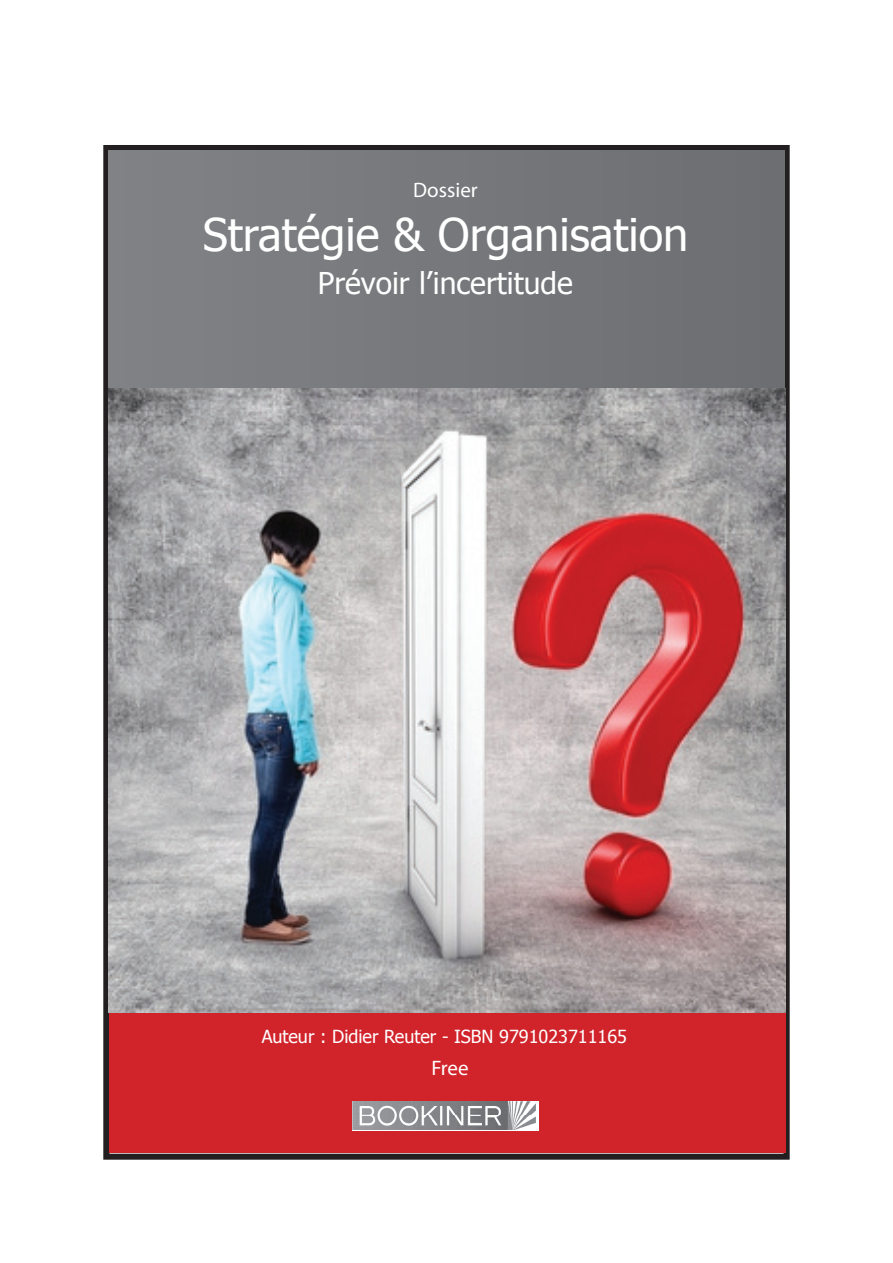
<style>
.page{position:relative;width:893px;height:1263px;background:#fff}
.page>*{position:absolute;margin:0;border:0;box-sizing:border-box;transform-origin:0 0}
.t1{font:45px "Tahoma";color:#fff}
.t2{font:30px "Tahoma";color:#fff}
.t3{font:21px "Myriad Pro";color:#fff}
.t4{font:18px "Tahoma";color:#fff}
</style>
<div class="page">
<div style="left:103px;top:145px;width:687px;height:1015px;border:6px solid #231f20"></div>
<div style="left:108px;top:151px;width:676px;height:240px;background:#76787b"></div>
<div style="left:109px;top:1012px;width:676px;height:141px;background:#d1232a"></div>
<img style="left:352px;top:1101px;width:187px;height:30px">
<img style="left:108px;top:388px;width:677px;height:624px">
<p class="t3" style="left:413px;top:177px;width:66px">Dossier</p>
<h1 class="t1" style="left:203px;top:205px;width:487px">Stratégie &amp; Organisation</h1>
<h2 class="t2" style="left:318px;top:263px;width:256px">Prévoir l’incertitude</h2>
<p class="t4" style="left:262px;top:1024px;width:367px">Auteur : Didier Reuter - ISBN 9791023711165</p>
<p class="t3" style="left:431px;top:1055px;width:39px">Free</p>
</div>
